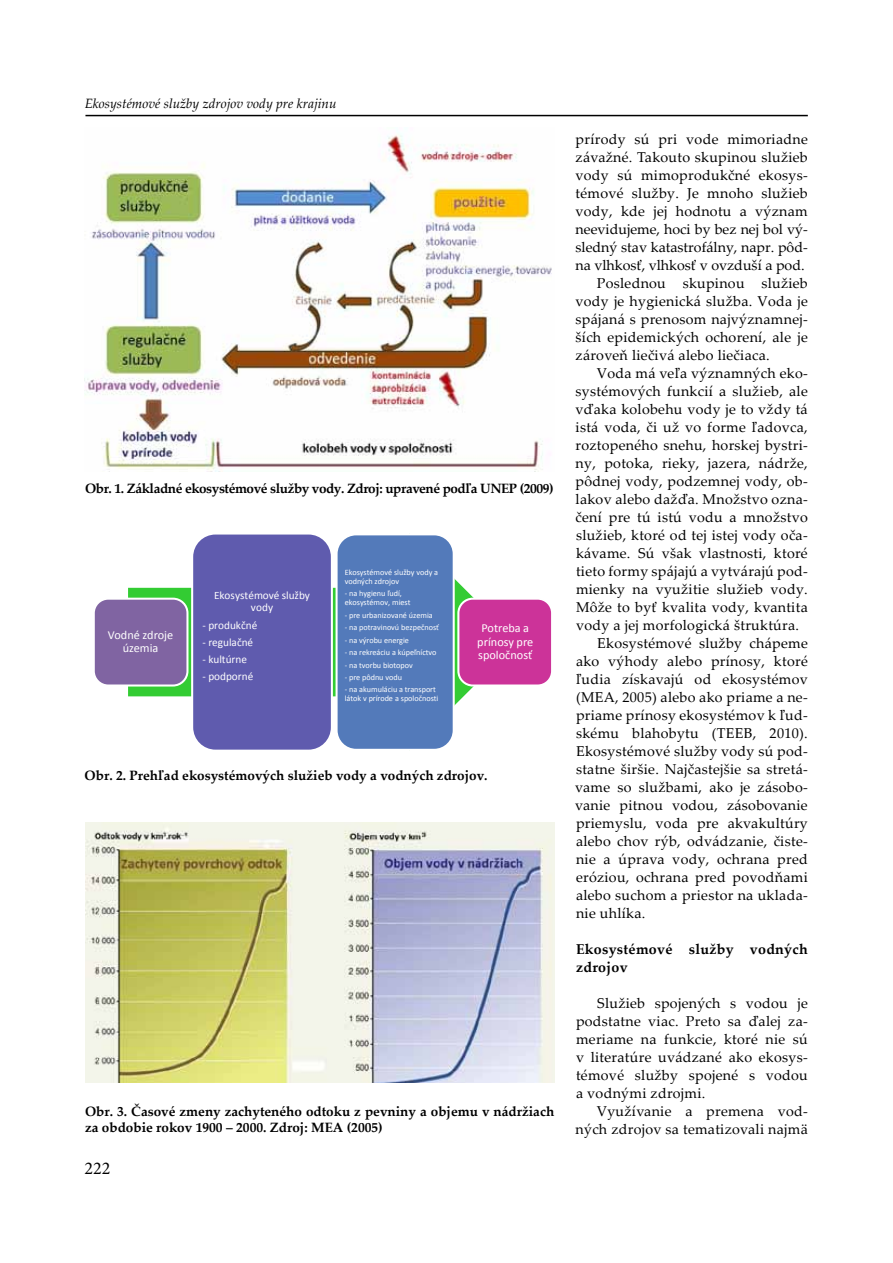
<style>
.page{position:relative;width:893px;height:1263px;background:#fff}
.page>*{position:absolute;margin:0;border:0;box-sizing:border-box;transform-origin:0 0}
.t1{font:18px "Minion Pro";color:#000}
.t2{font:14.25px/18px "Palatino Linotype";letter-spacing:.02em;color:#000;text-align:justify}
.t3{font:14.25px "Palatino Linotype";color:#000}
.t4{font:700 14.25px/18px "Palatino Linotype";letter-spacing:.02em;color:#000}
.t5{font:700 13.5px/16.2px "Palatino Linotype";color:#000}
.t6{font:700 13.5px "Palatino Linotype";letter-spacing:-.03em;color:#000}
.t7{font:italic 13.5px "Palatino Linotype";color:#000}
.t8{font:12.3px/13.5px "Calibri";color:#fff;text-align:center}
.t9{font:11.25px/12.3px "Calibri";color:#fff;text-align:center}
.t10{font:8.25px/9px "Calibri";letter-spacing:-.005em;color:#fff}
</style>
<div class="page">
<hr style="left:85px;top:115px;width:723px;height:1px;background:#000">
<img style="left:85px;top:135px;width:467px;height:337px">
<svg style="left:128px;top:579px;width:346px;height:126px;fill:#3c3"></svg>
<div style="left:93px;top:598px;width:95px;height:88px;background:#8064a2;border:2px solid #fff;border-radius:14px"></div>
<div style="left:191px;top:534px;width:142px;height:216px;background:#5f5bae"></div>
<div style="left:337px;top:534px;width:117px;height:216px;background:#537aba;border-radius:20px"></div>
<div style="left:336px;top:533px;width:119px;height:218px;border:2px solid #fff;border-radius:20px"></div>
<div style="left:457px;top:598px;width:96px;height:88px;background:#c39;border:2px solid #fff;border-radius:14px"></div>
<img style="left:85px;top:823px;width:470px;height:259px">
<p class="t7" style="left:85px;top:93px;width:253px">Ekosystémové služby zdrojov vody pre krajinu</p>
<p class="t6" style="left:85px;top:479px;width:470px">Obr. 1. Základné ekosystémové služby vody. Zdroj: upravené podľa UNEP (2009)</p>
<p class="t8" style="left:108px;top:628px;width:67px">Vodné zdroje územia</p>
<p class="t9" style="left:214px;top:589px;width:97px">Ekosystémové služby vody</p>
<p class="t9" style="left:202px;top:619px;width:56px">- produkčné</p>
<p class="t9" style="left:202px;top:636px;width:52px">- regulačné</p>
<p class="t9" style="left:202px;top:653px;width:46px">- kultúrne</p>
<p class="t9" style="left:202px;top:670px;width:53px">- podporné</p>
<p class="t10" style="left:345px;top:568px;width:95px">Ekosystémové služby vody a vodných zdrojov</p>
<p class="t10" style="left:345px;top:589px;width:67px">- na hygienu ľudí, ekosystémov, miest</p>
<p class="t10" style="left:345px;top:610px;width:90px">- pre urbanizované územia</p>
<p class="t10" style="left:345px;top:623px;width:96px">- na potravinovú bezpečnosť</p>
<p class="t10" style="left:345px;top:635px;width:66px">- na výrobu energie</p>
<p class="t10" style="left:345px;top:648px;width:93px">- na rekreáciu a kúpeľníctvo</p>
<p class="t10" style="left:345px;top:660px;width:70px">- na tvorbu biotopov</p>
<p class="t10" style="left:345px;top:673px;width:59px">- pre pôdnu vodu</p>
<p class="t10" style="left:345px;top:685px;width:95px">- na akumuláciu a transport látok v prírode a spoločnosti</p>
<p class="t8" style="left:477px;top:621px;width:58px">Potreba a prínosy pre spoločnosť</p>
<p class="t5" style="left:85px;top:766px;width:404px">Obr. 2. Prehľad ekosystémových služieb vody a vodných zdrojov.</p>
<p class="t5" style="left:85px;top:1102px;width:471px">Obr. 3. Časové zmeny zachyteného odtoku z pevniny a objemu v nádržiach za obdobie rokov 1900 – 2000. Zdroj: MEA (2005)</p>
<p class="t1" style="left:85px;top:1156px;width:27px">222</p>
<p class="t2" style="left:576px;top:130px;width:234px">prírody sú pri vode mimoriadne</p>
<p class="t2" style="left:576px;top:148px;width:234px">závažné. Takouto skupinou služieb</p>
<p class="t2" style="left:576px;top:166px;width:234px">vody sú mimoprodukčné ekosys-</p>
<p class="t2" style="left:576px;top:184px;width:234px">témové služby. Je mnoho služieb</p>
<p class="t2" style="left:576px;top:202px;width:234px">vody, kde jej hodnotu a význam</p>
<p class="t3" style="left:576px;top:219px;width:234px">neevidujeme, hoci by bez nej bol vý-</p>
<p class="t3" style="left:576px;top:237px;width:234px">sledný stav katastrofálny, napr. pôd-</p>
<p class="t3" style="left:576px;top:255px;width:231px">na vlhkosť, vlhkosť v ovzduší a pod.</p>
<p class="t2" style="left:597px;top:274px;width:212px">Poslednou skupinou služieb</p>
<p class="t2" style="left:576px;top:292px;width:234px">vody je hygienická služba. Voda je</p>
<p class="t2" style="left:576px;top:310px;width:234px">spájaná s prenosom najvýznamnej-</p>
<p class="t2" style="left:576px;top:328px;width:234px">ších epidemických ochorení, ale je</p>
<p class="t2" style="left:576px;top:346px;width:196px">zároveň liečivá alebo liečiaca.</p>
<p class="t2" style="left:597px;top:364px;width:212px">Voda má veľa významných eko-</p>
<p class="t2" style="left:576px;top:382px;width:234px">systémových funkcií a služieb, ale</p>
<p class="t2" style="left:576px;top:400px;width:234px">vďaka kolobehu vody je to vždy tá</p>
<p class="t2" style="left:576px;top:418px;width:234px">istá voda, či už vo forme ľadovca,</p>
<p class="t2" style="left:576px;top:436px;width:234px">roztopeného snehu, horskej bystri-</p>
<p class="t2" style="left:576px;top:454px;width:234px">ny, potoka, rieky, jazera, nádrže,</p>
<p class="t2" style="left:576px;top:472px;width:234px">pôdnej vody, podzemnej vody, ob-</p>
<p class="t2" style="left:576px;top:490px;width:234px">lakov alebo dažďa. Množstvo ozna-</p>
<p class="t2" style="left:576px;top:508px;width:234px">čení pre tú istú vodu a množstvo</p>
<p class="t2" style="left:576px;top:526px;width:233px">služieb, ktoré od tej istej vody oča-</p>
<p class="t2" style="left:576px;top:544px;width:233px">kávame. Sú však vlastnosti, ktoré</p>
<p class="t2" style="left:576px;top:562px;width:233px">tieto formy spájajú a vytvárajú pod-</p>
<p class="t2" style="left:576px;top:580px;width:233px">mienky na využitie služieb vody.</p>
<p class="t2" style="left:576px;top:598px;width:233px">Môže to byť kvalita vody, kvantita</p>
<p class="t2" style="left:576px;top:616px;width:225px">vody a jej morfologická štruktúra.</p>
<p class="t2" style="left:597px;top:634px;width:212px">Ekosystémové služby chápeme</p>
<p class="t2" style="left:576px;top:652px;width:233px">ako výhody alebo prínosy, ktoré</p>
<p class="t2" style="left:576px;top:670px;width:233px">ľudia získavajú od ekosystémov</p>
<p class="t2" style="left:576px;top:688px;width:233px">(MEA, 2005) alebo ako priame a ne-</p>
<p class="t2" style="left:576px;top:706px;width:233px">priame prínosy ekosystémov k ľud-</p>
<p class="t2" style="left:576px;top:724px;width:233px">skému blahobytu (TEEB, 2010).</p>
<p class="t2" style="left:576px;top:742px;width:233px">Ekosystémové služby vody sú pod-</p>
<p class="t2" style="left:576px;top:760px;width:233px">statne širšie. Najčastejšie sa stretá-</p>
<p class="t2" style="left:575px;top:778px;width:234px">vame so službami, ako je zásobo-</p>
<p class="t2" style="left:575px;top:796px;width:234px">vanie pitnou vodou, zásobovanie</p>
<p class="t2" style="left:576px;top:814px;width:233px">priemyslu, voda pre akvakultúry</p>
<p class="t2" style="left:576px;top:832px;width:233px">alebo chov rýb, odvádzanie, čiste-</p>
<p class="t2" style="left:576px;top:850px;width:233px">nie a úprava vody, ochrana pred</p>
<p class="t2" style="left:576px;top:868px;width:233px">eróziou, ochrana pred povodňami</p>
<p class="t2" style="left:576px;top:886px;width:233px">alebo suchom a priestor na uklada-</p>
<p class="t2" style="left:576px;top:904px;width:71px">nie uhlíka.</p>
<p class="t4" style="left:576px;top:940px;width:233px">Ekosystémové služby vodných zdrojov</p>
<p class="t2" style="left:576px;top:993px;width:233px;text-indent:21px">Služieb spojených s vodou je podstatne viac. Preto sa ďalej za&shy;meriame na funkcie, ktoré nie sú v literatúre uvádzané ako ekosys&shy;témové služby spojené s vodou a vodnými zdrojmi.</p>
<p class="t2" style="left:576px;top:1101px;width:234px;text-align:right">Využívanie a premena vod&shy;ných zdrojov sa tematizovali najmä</p>
</div>
